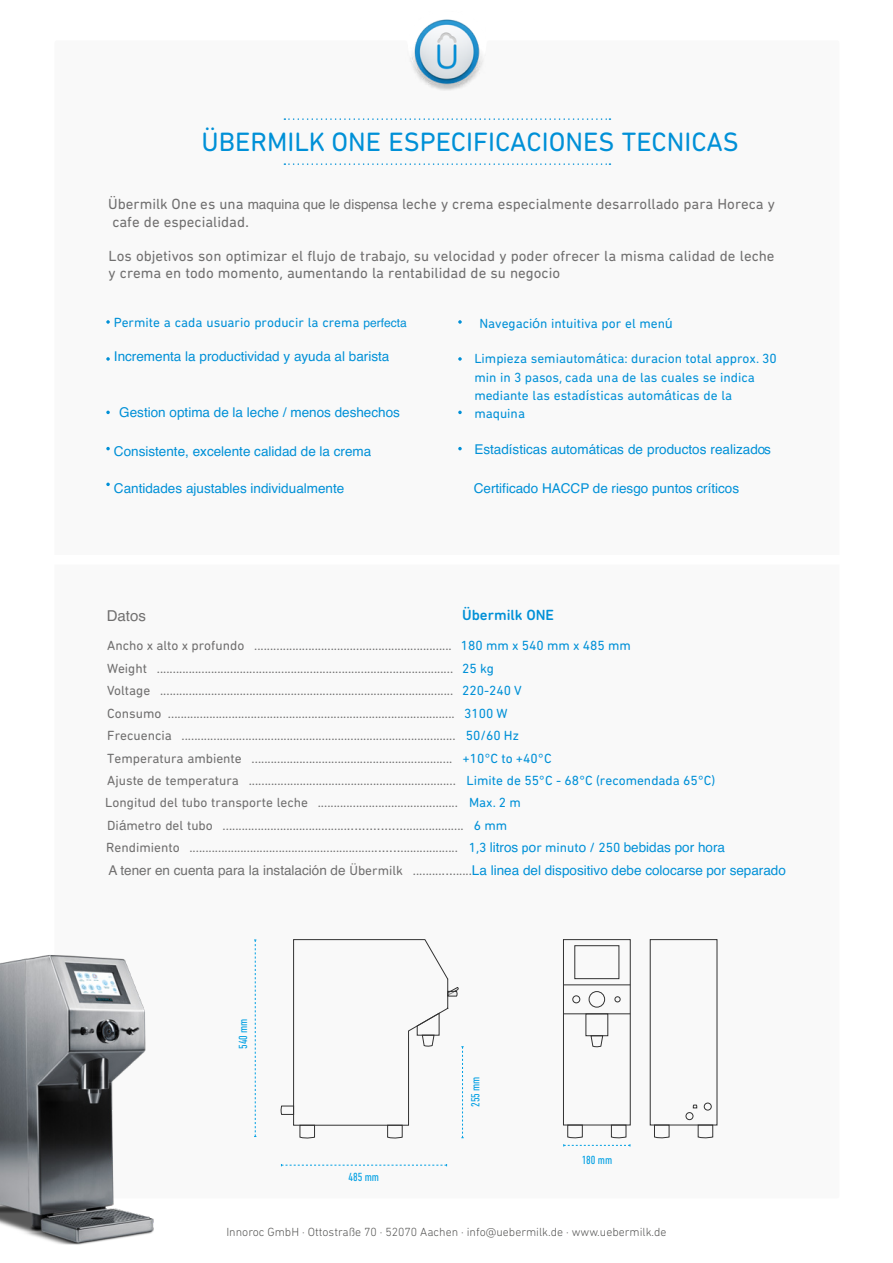
<style>
.page{position:relative;width:893px;height:1263px;background:#fff}
.page>*{position:absolute;margin:0;border:0;box-sizing:border-box;transform-origin:0 0}
.t1{font:27px "DIN Next Rounded LT Pro";color:#0090d7}
.t2{font:15px/17.9px "DIN Next Rounded LT Pro";color:#706f6f}
.t3{font:500 15px "DIN Next Rounded LT Pro";color:#0090d7}
.t4{font:15px "Helvetica";color:#706f6f}
.t5{font:13.5px/22.2px "DIN Next Rounded LT Pro";color:#706f6f}
.t6{font:13.5px "Helvetica";color:#0090d7}
.t7{font:13.5px/18.1px "DIN Next Rounded LT Pro";color:#0090d7}
.t8{font:300 12px "DIN Next Rounded LT Pro";color:#575756}
.t9{font:condensed 12px "DIN Next LT Pro";color:#009fe3}
.s1{font-family:"Helvetica";font-size:13.5px}
.s2{font-family:"Helvetica"}
.s3{font-family:"Helvetica";font-size:12px}
.s4{color:#0090d7}
.s5{font-family:"Helvetica";color:#0090d7}
.s6{color:#706f6f}
.s7{font-family:"DIN Next Rounded LT Pro";color:#706f6f}
</style>
<div class="page">
<img style="left:410px;top:19px;width:74px;height:72px">
<svg style="left:281px;top:1164px;width:166px;height:2px"></svg>
<svg style="left:254px;top:940px;width:2px;height:197px"></svg>
<div style="left:563px;top:939px;width:67px;height:186px;border:1px solid #000"></div>
<hr style="left:563px;top:984px;width:67px;height:1px;background:#000">
<hr style="left:563px;top:1013px;width:67px;height:1px;background:#000">
<div style="left:589px;top:991px;width:16px;height:16px;border:1px solid #000;border-radius:50%"></div>
<div style="left:572px;top:995px;width:8px;height:8px;border:1px solid #000;border-radius:50%"></div>
<div style="left:704px;top:1103px;width:7px;height:7px;border:1px solid #000;border-radius:50%"></div>
<div style="left:686px;top:1112px;width:7px;height:8px;border:1px solid #000;border-radius:50%"></div>
<svg style="left:615px;top:996px;width:5px;height:6px"></svg>
<svg style="left:590px;top:1035px;width:13px;height:12px"></svg>
<svg style="left:654px;top:1124px;width:16px;height:15px"></svg>
<svg style="left:698px;top:1124px;width:15px;height:15px"></svg>
<svg style="left:693px;top:1104px;width:4px;height:4px"></svg>
<svg style="left:563px;top:1124px;width:68px;height:22px"></svg>
<img style="left:0;top:955px;width:154px;height:290px">
<svg style="left:284px;top:163px;width:326px;height:2px"></svg>
<svg style="left:284px;top:118px;width:326px;height:2px"></svg>
<svg style="left:106px;top:320px;width:4px;height:4px"></svg>
<svg style="left:106px;top:357px;width:4px;height:4px"></svg>
<svg style="left:106px;top:411px;width:4px;height:3px"></svg>
<svg style="left:106px;top:447px;width:4px;height:3px"></svg>
<svg style="left:458px;top:320px;width:4px;height:4px"></svg>
<svg style="left:458px;top:357px;width:4px;height:4px"></svg>
<svg style="left:458px;top:411px;width:4px;height:3px"></svg>
<svg style="left:458px;top:447px;width:4px;height:3px"></svg>
<svg style="left:106px;top:483px;width:4px;height:3px"></svg>
<svg style="left:280px;top:939px;width:184px;height:200px"></svg>
<h1 class="t1" style="left:202px;top:126px;width:539px">ÜBERMILK ONE ESPECIFICACIONES TECNICAS</h1>
<p class="t2" style="left:108px;top:195px;width:668px">Übermilk One es una <span class="s1">maquina que le dispensa</span> leche y crema especialmente desarrollado para Horeca y cafe de especialidad<span class="s2">.</span></p>
<p class="t2" style="left:109px;top:247px;width:668px;line-height:17.2px">Los objetivos son optimizar el flujo de trabajo, su velocidad y poder ofrecer la misma calidad de leche y crema en todo momento, aumentando la rentabilidad de su negocio</p>
<p class="t7" style="left:114px;top:313px;width:295px">Permite a cada usuario producir la crema <span class="s3">perfecta</span></p>
<p class="t6" style="left:114px;top:350px;width:277px">Incrementa la productividad y ayuda al barista</p>
<p class="t7" style="left:479px;top:314px;width:190px">Navegaci<span class="s2">ó</span>n intuitiva por el men<span class="s2">ú</span></p>
<p class="t7" style="left:474px;top:350px;width:304px">Limpieza semiautom<span class="s2">á</span>tica: duracion total approx. 30 min in 3 pasos, cada una de las cuales se indica mediante las estad<span class="s2">í</span>sticas autom<span class="s2">á</span>ticas de la maquina</p>
<p class="t6" style="left:474px;top:444px;width:294px">Estadísticas automáticas de productos realizados</p>
<p class="t6" style="left:474px;top:482px;width:267px">Certificado HACCP de riesgo puntos críticos</p>
<p class="t6" style="left:119px;top:406px;width:282px">Gestion optima de la leche / menos deshechos</p>
<p class="t6" style="left:114px;top:445px;width:259px">Consistente, excelente calidad de la crema</p>
<p class="t6" style="left:114px;top:482px;width:232px">Cantidades ajustables individualmente</p>
<p class="t3" style="left:462px;top:607px;width:94px">Übermilk ONE</p>
<p class="t4" style="left:107px;top:610px;width:41px">Datos</p>
<p class="t5" style="left:107px;top:634px;width:525px">Ancho x alto x profundo .............................................................. <span class="s4">180 mm x 540 mm x 485 mm</span></p>
<p class="t5" style="left:107px;top:657px;width:347px">Weight .............................................................................................<br>Voltage ............................................................................................</p>
<p class="t7" style="left:462px;top:657px;width:61px;line-height:22.5px">25 kg<br>220-240 V</p>
<p class="t5" style="left:105px;top:702px;width:612px">Consumo .......................................................................................... <span class="s4">3100 W<br></span>Frecuencia ...................................................................................... <span class="s4">50/60 Hz<br></span>Temperatura ambiente ............................................................... <span class="s4">+10°C to +40°C<br></span>Ajuste de temperatura ................................................................. <span class="s4">Limite de 55°C - 68°C (recomendada 65°C)<br></span>Longitud del tubo transporte leche ............................................ <span class="s4">Max. 2 m</span></p>
<p class="t5" style="left:106px;top:815px;width:620px;line-height:21.3px">Di<span class="s2">á</span>metro del tubo .......................................<span class="s2">...............</span>................... <span class="s4">6 mm<br></span>Rendimiento ..........................................................<span class="s2">.......</span>.................. <span class="s4">1,3</span> <span class="s5">litros</span> <span class="s4">p</span><span class="s5">o</span><span class="s4">r minut</span><span class="s5">o</span> <span class="s4">/ 250</span> <span class="s5">bebidas por hora</span></p>
<p class="t6" style="left:108px;top:864px;width:679px"><span class="s6">A tener en cuenta para la instalación de</span> <span class="s7">Übermilk .........</span><span class="s6">...</span><span class="s7">......</span>La linea del dispositivo debe colocarse por separado</p>
<p class="t9" style="left:236px;top:1049px;width:32px;rotate:-90deg">540 mm</p>
<p class="t9" style="left:349px;top:1170px;width:32px">485 mm</p>
<p class="t9" style="left:469px;top:1107px;width:32px;rotate:-90deg">255 mm</p>
<p class="t9" style="left:582px;top:1153px;width:32px">180 mm</p>
<p class="t8" style="left:226px;top:1225px;width:442px">Innoroc GmbH · Ottostraße 70 · 52070 Aachen · info@uebermilk.de · www.uebermilk.de</p>
</div>
